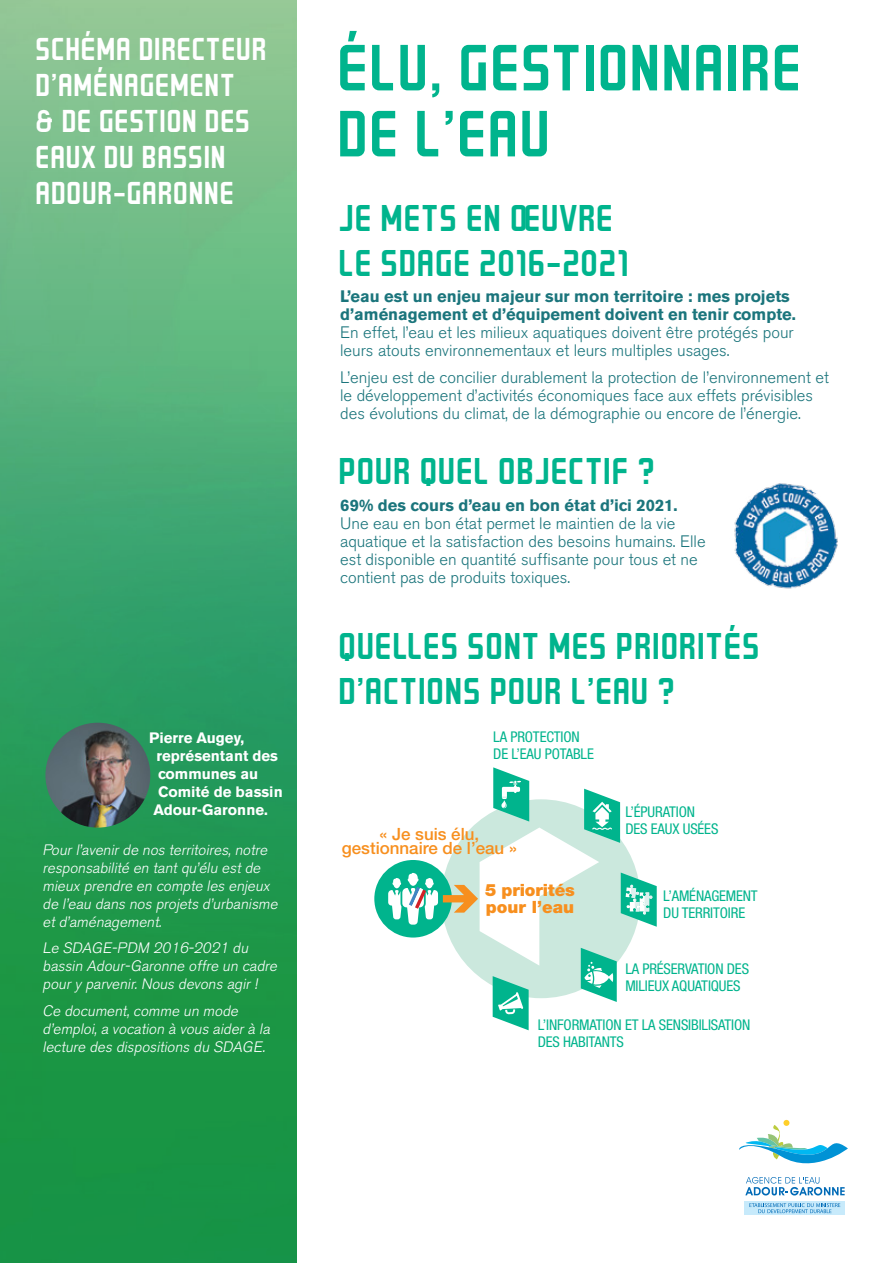
<style>
.page{position:relative;width:893px;height:1263px;background:#fff}
.page>*{position:absolute;margin:0;border:0;box-sizing:border-box;transform-origin:0 0}
.t1{font:52.5px/66px "GRAYSTROKE";color:#00b48d}
.t2{font:30px/45px "GRAYSTROKE";color:#00b48d}
.t3{font:25.5px/36px "GRAYSTROKE";color:#fff}
.t4{font:500 16.95px/14.9px "Helvetica Neue LT Std";color:#f78f1e;text-align:center}
.t5{font:900 16.95px/17px "Helvetica Neue LT Std";letter-spacing:-.01em;color:#f78f1e}
.t6{font:300 16.5px/18px "Akzidenz Grotesk BE";color:#1b757c}
.t7{font:700 16.5px/18px "Akzidenz Grotesk BE";color:#1b757c}
.t8{font:italic 300 15px/18px "Akzidenz Grotesk BE";color:#fff}
.t9{font:700 15px "Akzidenz Grotesk BE";color:#fff}
.t10{font:condensed 14.85px/17px "Helvetica Neue LT Std";letter-spacing:-.01em;color:#00b48d}
</style>
<div class="page">
<svg style="left:0;top:0;width:296px;height:1263px;background:#41a668"></svg>
<div style="left:374px;top:860px;width:78px;height:77px;background:#00b48d;border-radius:50%"></div>
<svg style="left:388px;top:767px;width:269px;height:263px"></svg>
<svg style="left:739px;top:1120px;width:109px;height:75px"></svg>
<div style="left:745px;top:1201px;width:100px;height:14px;background:#c7eafb"></div>
<svg style="left:749px;top:1203px;width:91px;height:10px"></svg>
<img style="left:729px;top:481px;width:110px;height:110px;border-radius:55px">
<img style="left:45px;top:723px;width:105px;height:105px;border-radius:52px">
<h3 class="t3" style="left:37px;top:29px;width:233px">SCHÉMA DIRECTEUR<br>D’AMÉNAGEMENT<br>&amp; DE GESTION DES<br>EAUX DU BASSIN<br>ADOUR-GARONNE</h3>
<h1 class="t1" style="left:340px;top:31px;width:467px">ÉLU, GESTIONNAIRE<br>DE L’EAU</h1>
<h2 class="t2" style="left:340px;top:193px;width:277px">JE METS EN OEUVRE<br>LE SDAGE</h2>
<h2 class="t2" style="left:481px;top:238px;width:152px">2016-2021</h2>
<p class="t7" style="left:340px;top:288px;width:457px">L’eau est un enjeu majeur sur mon territoire : mes projets d’aménagement et d’équipement doivent en tenir compte.</p>
<p class="t6" style="left:340px;top:324px;width:455px">En effet, l’eau et les milieux aquatiques doivent être protégés pour leurs atouts environnementaux et leurs multiples usages.</p>
<p class="t6" style="left:340px;top:369px;width:490px">L’enjeu est de concilier durablement la protection de l’environnement et le développement d’activités économiques face aux effets prévisibles des évolutions du climat, de la démographie ou encore de l’énergie.</p>
<h2 class="t2" style="left:340px;top:447px;width:319px">POUR QUEL OBJECTIF ?</h2>
<p class="t7" style="left:340px;top:496px;width:339px">69% des cours d’eau en bon état d’ici 2021.</p>
<p class="t6" style="left:340px;top:515px;width:367px">Une eau en bon état permet le maintien de la vie aquatique et la satisfaction des besoins humains. Elle est disponible en quantité suffisante pour tous et ne contient pas de produits toxiques.</p>
<p class="t9" style="left:149px;top:729px;width:97px">Pierre Augey,</p>
<p class="t9" style="left:157px;top:747px;width:123px">représentant des</p>
<p class="t9" style="left:158px;top:765px;width:102px">communes au</p>
<p class="t9" style="left:158px;top:783px;width:126px">Comité de bassin</p>
<p class="t9" style="left:154px;top:801px;width:116px">Adour-Garonne.</p>
<p class="t8" style="left:43px;top:841px;width:240px">Pour l’avenir de nos territoires, notre responsabilité en tant qu’élu est de mieux prendre en compte les enjeux de l’eau dans nos projets d’urbanisme et d’aménagement.</p>
<p class="t8" style="left:43px;top:939px;width:239px">Le SDAGE-PDM 2016-2021 du bassin Adour-Garonne offre un cadre pour y parvenir. Nous devons agir !</p>
<p class="t8" style="left:43px;top:1002px;width:232px">Ce document, comme un mode d’emploi, a vocation à vous aider à la lecture des dispositions du SDAGE.</p>
<h2 class="t2" style="left:340px;top:621px;width:147px">QUELLES SONT</h2>
<h2 class="t2" style="left:550px;top:621px;width:20px">MES</h2>
<h2 class="t2" style="left:617px;top:621px;width:35px">PRIORITÉS</h2>
<h2 class="t2" style="left:340px;top:666px;width:44px">D’ACTIONS</h2>
<h2 class="t2" style="left:491px;top:666px;width:37px">POUR</h2>
<h2 class="t2" style="left:573px;top:666px;width:42px">L’EAU</h2>
<h2 class="t2" style="left:659px;top:666px;width:20px">?</h2>
<p class="t10" style="left:493px;top:728px;width:102px">LA PROTECTION<br>DE L’EAU POTABLE</p>
<p class="t4" style="left:342px;top:826px;width:176px">« Je suis élu, gestionnaire de l’eau »</p>
<p class="t5" style="left:485px;top:882px;width:91px">5 priorités pour l’eau</p>
<p class="t10" style="left:625px;top:803px;width:94px">L’ÉPURATION<br>DES EAUX USÉES</p>
<p class="t10" style="left:663px;top:887px;width:96px">L’AMÉNAGEMENT<br>DU TERRITOIRE</p>
<p class="t10" style="left:625px;top:960px;width:125px">LA PRÉSERVATION DES<br>MILIEUX AQUATIQUES</p>
<p class="t10" style="left:538px;top:1017px;width:214px">L’INFORMATION ET LA SENSIBILISATION<br>DES HABITANTS</p>
</div>
